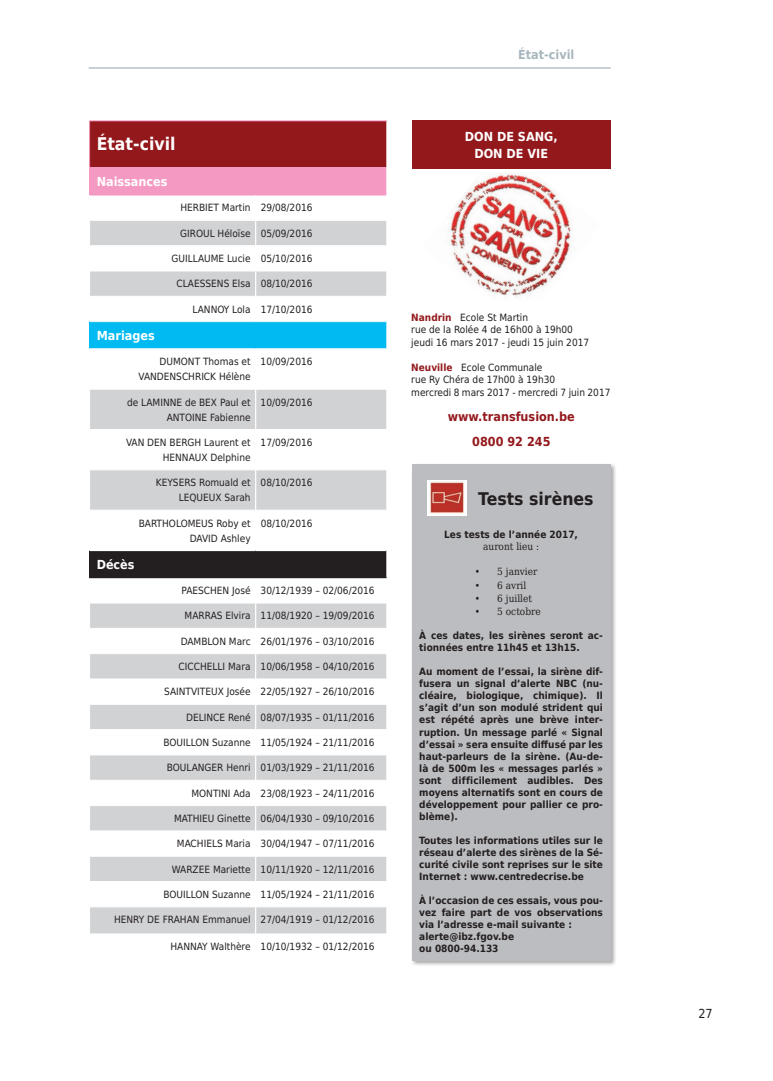
<style>
.page{position:relative;width:773px;height:1081px;background:#fff}
.page>*{position:absolute;margin:0;border:0;box-sizing:border-box;transform-origin:0 0}
.t1{font:700 17.5px "DejaVu Sans Condensed";color:#231f20}
.t2{font:700 17.5px "DejaVu Sans Condensed";color:#fff}
.t3{font:700 12.5px/17.5px "DejaVu Sans Condensed";color:#fff;text-align:center}
.t4{font:700 12.5px/25px "DejaVu Sans Condensed";color:#93181c;text-align:center}
.t5{font:700 12.5px "DejaVu Sans Condensed";color:#a7b6be}
.t6{font:12.5px "DejaVu Sans Condensed";color:#231f20}
.t7{font:10px/15px "DejaVu Sans Condensed";color:#231f20;text-align:right}
.t8{font:700 10px/12px "DejaVu Sans Condensed";color:#231f20}
.t9{font:10px "DejaVu Serif Condensed";color:#231f20}
.s1{font-weight:700;color:#93181c}
</style>
<div class="page">
<hr style="left:89px;top:67px;width:521px;height:2px;background:#a7b6be">
<img style="left:449px;top:173px;width:122px;height:124px">
<div style="left:410px;top:463px;width:207px;height:504px;background:#231f20;opacity:.4"></div>
<div style="left:412px;top:464px;width:198px;height:496px;background:#bcbdc0"></div>
<div style="left:427px;top:480px;width:40px;height:35px;background:#fff"></div>
<img style="left:429px;top:481px;width:35px;height:32px">
<div style="left:412px;top:120px;width:198px;height:49px;background:#93181c"></div>
<div style="left:90px;top:121px;width:297px;height:47px;background:#93181c"></div>
<div style="left:90px;top:168px;width:297px;height:27px;background:#f499c2"></div>
<svg style="left:90px;top:221px;width:296px;height:713px"></svg>
<div style="left:90px;top:322px;width:297px;height:27px;background:#00baf1"></div>
<div style="left:90px;top:550px;width:297px;height:28px;background:#231f20"></div>
<hr style="left:89px;top:121px;width:166px;height:1px;background:#f499c2">
<hr style="left:89px;top:121px;width:1px;height:46px;background:#f499c2">
<hr style="left:255px;top:121px;width:132px;height:1px;background:#f499c2">
<hr style="left:89px;top:167px;width:166px;height:1px;background:#f499c2">
<hr style="left:255px;top:167px;width:131px;height:1px;background:#f499c2">
<hr style="left:89px;top:195px;width:166px;height:1px;background:#f499c2">
<hr style="left:255px;top:195px;width:131px;height:1px;background:#f499c2">
<hr style="left:386px;top:121px;width:1px;height:47px;background:#fff">
<hr style="left:89px;top:271px;width:166px;height:1px;background:#fff">
<hr style="left:255px;top:271px;width:132px;height:1px;background:#fff">
<svg style="left:386px;top:168px;width:1px;height:181px"></svg>
<hr style="left:89px;top:389px;width:166px;height:1px;background:#fff">
<hr style="left:255px;top:389px;width:132px;height:1px;background:#fff">
<hr style="left:89px;top:469px;width:166px;height:1px;background:#fff">
<hr style="left:255px;top:469px;width:132px;height:1px;background:#fff">
<hr style="left:89px;top:603px;width:166px;height:1px;background:#fff">
<hr style="left:255px;top:603px;width:132px;height:1px;background:#fff">
<hr style="left:89px;top:653px;width:166px;height:1px;background:#fff">
<hr style="left:255px;top:653px;width:132px;height:1px;background:#fff">
<hr style="left:89px;top:704px;width:166px;height:1px;background:#fff">
<hr style="left:255px;top:704px;width:132px;height:1px;background:#fff">
<hr style="left:89px;top:754px;width:166px;height:1px;background:#fff">
<hr style="left:255px;top:754px;width:132px;height:1px;background:#fff">
<hr style="left:89px;top:805px;width:166px;height:1px;background:#fff">
<hr style="left:255px;top:805px;width:132px;height:1px;background:#fff">
<hr style="left:89px;top:856px;width:166px;height:1px;background:#fff">
<hr style="left:255px;top:856px;width:132px;height:1px;background:#fff">
<hr style="left:89px;top:906px;width:166px;height:1px;background:#fff">
<hr style="left:255px;top:906px;width:132px;height:1px;background:#fff">
<svg style="left:386px;top:550px;width:1px;height:383px"></svg>
<svg style="left:255px;top:195px;width:1px;height:126px"></svg>
<hr style="left:255px;top:349px;width:1px;height:40px;background:#fff">
<hr style="left:255px;top:389px;width:1px;height:40px;background:#fff">
<hr style="left:255px;top:430px;width:1px;height:39px;background:#fff">
<hr style="left:255px;top:470px;width:1px;height:40px;background:#fff">
<hr style="left:255px;top:510px;width:1px;height:40px;background:#fff">
<hr style="left:89px;top:550px;width:166px;height:1px;background:#fff">
<hr style="left:255px;top:550px;width:131px;height:1px;background:#fff">
<svg style="left:255px;top:578px;width:1px;height:356px"></svg>
<hr style="left:90px;top:245px;width:165px;height:1px;background:#fff">
<hr style="left:255px;top:245px;width:131px;height:1px;background:#fff">
<hr style="left:90px;top:296px;width:165px;height:1px;background:#fff">
<hr style="left:255px;top:296px;width:131px;height:1px;background:#fff">
<hr style="left:90px;top:429px;width:165px;height:1px;background:#fff">
<hr style="left:255px;top:429px;width:131px;height:1px;background:#fff">
<hr style="left:90px;top:510px;width:165px;height:1px;background:#fff">
<hr style="left:255px;top:510px;width:131px;height:1px;background:#fff">
<hr style="left:90px;top:628px;width:165px;height:1px;background:#fff">
<hr style="left:255px;top:628px;width:131px;height:1px;background:#fff">
<hr style="left:90px;top:679px;width:165px;height:1px;background:#fff">
<hr style="left:255px;top:679px;width:131px;height:1px;background:#fff">
<hr style="left:90px;top:729px;width:165px;height:1px;background:#fff">
<hr style="left:255px;top:729px;width:131px;height:1px;background:#fff">
<hr style="left:90px;top:780px;width:165px;height:1px;background:#fff">
<hr style="left:255px;top:780px;width:131px;height:1px;background:#fff">
<hr style="left:90px;top:830px;width:165px;height:1px;background:#fff">
<hr style="left:255px;top:830px;width:131px;height:1px;background:#fff">
<hr style="left:90px;top:881px;width:165px;height:1px;background:#fff">
<hr style="left:255px;top:881px;width:131px;height:1px;background:#fff">
<hr style="left:89px;top:321px;width:166px;height:1px;background:#fff">
<hr style="left:255px;top:321px;width:131px;height:1px;background:#fff">
<svg style="left:89px;top:168px;width:1px;height:180px"></svg>
<hr style="left:89px;top:348px;width:166px;height:1px;background:#fff">
<hr style="left:255px;top:348px;width:131px;height:1px;background:#fff">
<svg style="left:89px;top:551px;width:1px;height:28px"></svg>
<hr style="left:89px;top:577px;width:166px;height:1px;background:#231f20">
<h1 class="t2" style="left:97px;top:130px;width:80px">État-civil</h1>
<p class="t3" style="left:97px;top:173px;width:72px">Naissances</p>
<p class="t7" style="left:180px;top:200px;width:134px">HERBIET Martin 29/08/2016</p>
<p class="t7" style="left:180px;top:225px;width:134px">GIROUL Héloïse 05/09/2016</p>
<p class="t7" style="left:171px;top:251px;width:142px">GUILLAUME Lucie 05/10/2016</p>
<p class="t7" style="left:176px;top:276px;width:137px">CLAESSENS Elsa 08/10/2016</p>
<p class="t7" style="left:192px;top:301px;width:121px">LANNOY Lola 17/10/2016</p>
<p class="t3" style="left:97px;top:326px;width:60px">Mariages</p>
<p class="t7" style="left:138px;top:354px;width:114px">DUMONT Thomas et<br>VANDENSCHRICK Hélène</p>
<p class="t7" style="left:260px;top:354px;width:53px">10/09/2016</p>
<p class="t7" style="left:127px;top:394px;width:125px">de LAMINNE de BEX Paul et<br>ANTOINE Fabienne</p>
<p class="t7" style="left:260px;top:394px;width:53px">10/09/2016</p>
<p class="t7" style="left:126px;top:435px;width:126px">VAN DEN BERGH Laurent et<br>HENNAUX Delphine</p>
<p class="t7" style="left:260px;top:435px;width:53px">17/09/2016</p>
<p class="t7" style="left:156px;top:475px;width:96px">KEYSERS Romuald et<br>LEQUEUX Sarah</p>
<p class="t7" style="left:260px;top:475px;width:53px">08/10/2016</p>
<p class="t7" style="left:139px;top:515px;width:113px">BARTHOLOMEUS Roby et<br>DAVID Ashley</p>
<p class="t7" style="left:260px;top:515px;width:53px">08/10/2016</p>
<p class="t3" style="left:97px;top:555px;width:39px">Décès</p>
<p class="t7" style="left:181px;top:583px;width:194px">PAESCHEN José 30/12/1939 – 02/06/2016</p>
<p class="t7" style="left:185px;top:608px;width:191px">MARRAS Elvira 11/08/1920 – 19/09/2016</p>
<p class="t7" style="left:181px;top:633px;width:195px">DAMBLON Marc 26/01/1976 – 03/10/2016</p>
<p class="t7" style="left:179px;top:659px;width:197px">CICCHELLI Mara 10/06/1958 – 04/10/2016</p>
<p class="t7" style="left:164px;top:684px;width:212px">SAINTVITEUX Josée 22/05/1927 – 26/10/2016</p>
<p class="t7" style="left:186px;top:709px;width:190px">DELINCE René 08/07/1935 – 01/11/2016</p>
<p class="t7" style="left:163px;top:735px;width:213px">BOUILLON Suzanne 11/05/1924 – 21/11/2016</p>
<p class="t7" style="left:167px;top:760px;width:209px">BOULANGER Henri 01/03/1929 – 21/11/2016</p>
<p class="t7" style="left:191px;top:785px;width:185px">MONTINI Ada 23/08/1923 – 24/11/2016</p>
<p class="t7" style="left:174px;top:811px;width:202px">MATHIEU Ginette 06/04/1930 – 09/10/2016</p>
<p class="t7" style="left:177px;top:836px;width:199px">MACHIELS Maria 30/04/1947 – 07/11/2016</p>
<p class="t7" style="left:172px;top:861px;width:204px">WARZEE Mariette 10/11/1920 – 12/11/2016</p>
<p class="t7" style="left:163px;top:886px;width:213px">BOUILLON Suzanne 11/05/1924 – 21/11/2016</p>
<p class="t7" style="left:114px;top:912px;width:262px">HENRY DE FRAHAN Emmanuel 27/04/1919 – 01/12/2016</p>
<p class="t7" style="left:170px;top:939px;width:206px">HANNAY Walthère 10/10/1932 – 01/12/2016</p>
<p class="t5" style="left:518px;top:44px;width:58px">État-civil</p>
<p class="t3" style="left:464px;top:127px;width:94px">DON DE SANG,<br>DON DE VIE</p>
<p class="t7" style="left:411px;top:310px;width:179px;line-height:12.5px;text-align:left"><span class="s1">Nandrin</span> Ecole St Martin<br>rue de la Rolée 4 de 16h00 à 19h00 jeudi 16 mars 2017 - jeudi 15 juin 2017</p>
<p class="t7" style="left:411px;top:360px;width:201px;line-height:12.5px;text-align:left"><span class="s1">Neuville</span> Ecole Communale<br>rue Ry Chéra de 17h00 à 19h30<br>mercredi 8 mars 2017 - mercredi 7 juin 2017</p>
<p class="t4" style="left:448px;top:403px;width:129px">www.transfusion.be<br>0800 92 245</p>
<h1 class="t1" style="left:478px;top:484px;width:117px">Tests sirènes</h1>
<p class="t8" style="left:444px;top:528px;width:135px">Les tests de l’année 2017,</p>
<p class="t9" style="left:483px;top:539px;width:57px">auront lieu :</p>
<p class="t9" style="left:474px;top:564px;width:64px">• 5 janvier</p>
<p class="t9" style="left:474px;top:577px;width:53px">• 6 avril</p>
<p class="t9" style="left:474px;top:591px;width:59px">• 6 juillet</p>
<p class="t9" style="left:474px;top:604px;width:67px">• 5 octobre</p>
<p class="t8" style="left:419px;top:629px;width:185px">À ces dates, les sirènes seront ac&shy;tionnées entre 11h45 et 13h15.</p>
<p class="t8" style="left:419px;top:665px;width:185px;text-align:justify">Au moment de l’essai, la sirène dif&shy;fusera un signal d’alerte NBC (nu&shy;cléaire, biologique, chimique). Il s’agit d’un son modulé strident qui est répété après une brève inter&shy;ruption. Un message parlé « Signal d’essai » sera ensuite diffusé par les haut-parleurs de la sirène. (Au-de&shy;là de 500m les « messages parlés » sont difficilement audibles. Des moyens alternatifs sont en cours de développement pour pallier ce pro&shy;blème).</p>
<p class="t8" style="left:419px;top:834px;width:185px;text-align:justify">Toutes les informations utiles sur le réseau d’alerte des sirènes de la Sé&shy;curité civile sont reprises sur le site Internet : www.centredecrise.be</p>
<p class="t8" style="left:419px;top:894px;width:185px">À l’occasion de ces essais, vous pou&shy;vez faire part de vos observations via l’adresse e-mail suivante : alerte@ibz.fgov.be<br>ou 0800-94.133</p>
<p class="t6" style="left:698px;top:1004px;width:16px">27</p>
</div>
